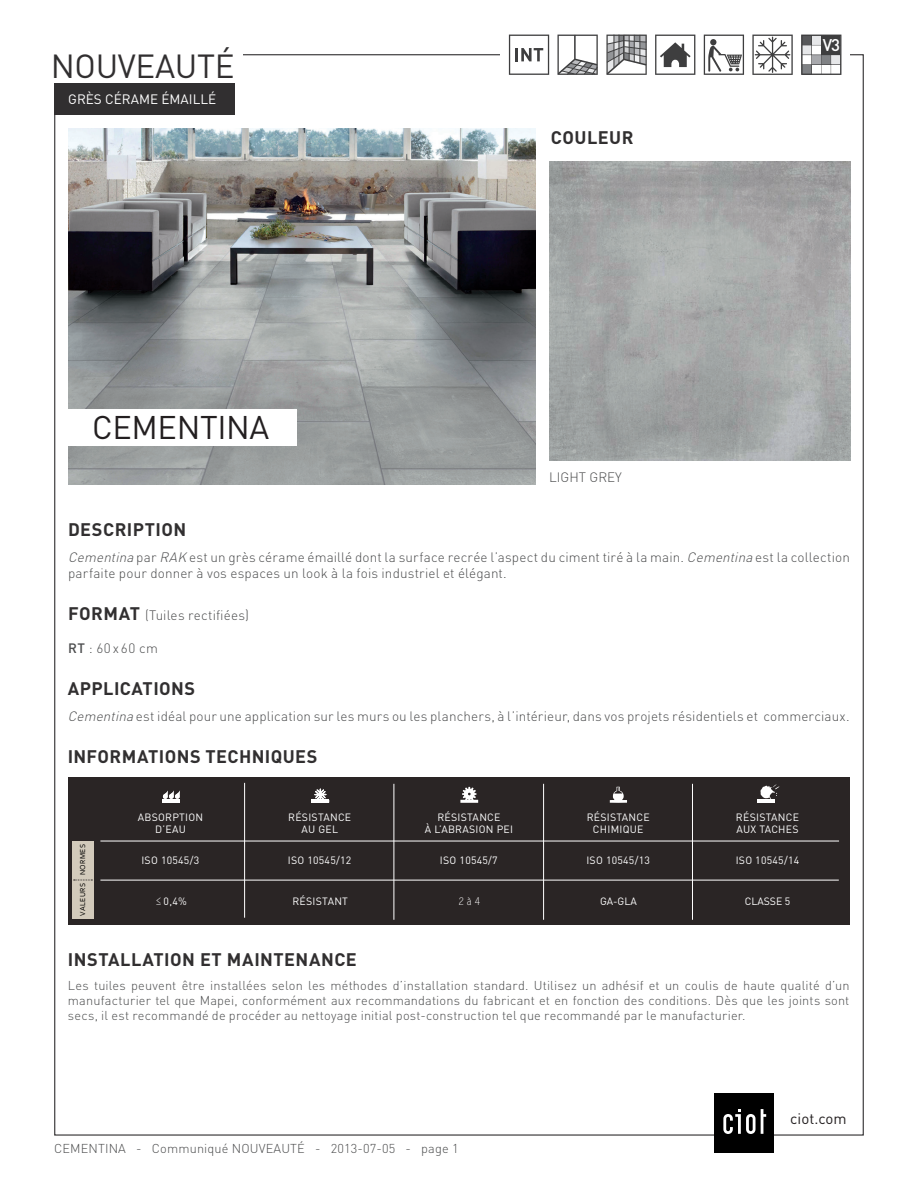
<style>
.page{position:relative;width:918px;height:1188px;background:#fff}
.page>*{position:absolute;margin:0;border:0;box-sizing:border-box;transform-origin:0 0}
.t1{font:33px "DIN";letter-spacing:-.01em;color:#312f30}
.t2{font:32.4px "DIN";letter-spacing:-.01em;color:#231f20}
.t3{font:700 18px "DIN";letter-spacing:.025em;color:#312f30}
.t4{font:500 16.8px "DIN";color:#fff}
.t5{font:15px "DIN";color:#231f20}
.t6{font:300 13.5px/16.5px "DIN";letter-spacing:.01em;color:#4b4c4d}
.t7{font:13.5px "DIN";color:#fff}
.t8{font:300 12.75px/15px "DIN";letter-spacing:.01em;color:#4b4c4d;text-align:justify}
.t9{font:10.5px/12px "DIN";letter-spacing:.025em;color:#fff;text-align:center}
.t10{font:10.5px "Letter Gothic";color:#fff}
.t11{font:7.5px "Corbel";letter-spacing:.04em;color:#000}
.s1{font-style:italic}
.s2{font-weight:700;font-size:18px;color:#312f30}
.s3{font-weight:500}
.s4{font-family:"Letter Gothic"}
</style>
<div class="page">
<div style="left:54px;top:83px;width:181px;height:31px;background:#312f30"></div>
<div style="left:714px;top:1093px;width:60px;height:60px;background:#000"></div>
<svg style="left:723px;top:1109px;width:43px;height:25px"></svg>
<svg style="left:801px;top:35px;width:40px;height:40px"></svg>
<svg style="left:752px;top:35px;width:41px;height:40px"></svg>
<svg style="left:557px;top:35px;width:41px;height:40px"></svg>
<svg style="left:509px;top:35px;width:40px;height:40px"></svg>
<div style="left:69px;top:777px;width:781px;height:147px;background:#2a2525"></div>
<hr style="left:244px;top:783px;width:1px;height:135px;background:#fff">
<hr style="left:394px;top:784px;width:1px;height:136px;background:#fff">
<hr style="left:543px;top:784px;width:1px;height:136px;background:#fff">
<hr style="left:692px;top:784px;width:1px;height:136px;background:#fff">
<hr style="left:100px;top:841px;width:739px;height:1px;background:#fff">
<hr style="left:100px;top:880px;width:739px;height:1px;background:#fff">
<div style="left:72px;top:841px;width:21px;height:78px;background:#d2cabb"></div>
<svg style="left:74px;top:880px;width:18px;height:1px"></svg>
<svg style="left:163px;top:791px;width:17px;height:8px"></svg>
<hr style="left:163px;top:800px;width:17px;height:3px;background:#fff">
<svg style="left:460px;top:787px;width:18px;height:16px"></svg>
<svg style="left:610px;top:787px;width:17px;height:16px"></svg>
<svg style="left:760px;top:784px;width:19px;height:15px"></svg>
<hr style="left:758px;top:800px;width:17px;height:3px;background:#fff">
<svg style="left:312px;top:789px;width:17px;height:11px"></svg>
<hr style="left:312px;top:800px;width:17px;height:3px;background:#fff">
<svg style="left:606px;top:35px;width:41px;height:40px"></svg>
<svg style="left:655px;top:35px;width:40px;height:40px"></svg>
<svg style="left:704px;top:35px;width:40px;height:40px"></svg>
<img style="left:68px;top:129px;width:468px;height:355px">
<div style="left:66px;top:409px;width:230px;height:37px;background:#fff"></div>
<img style="left:549px;top:161px;width:301px;height:299px">
<h1 class="t1" style="left:51px;top:45px;width:180px">NOUVEAUTÉ</h1>
<p class="t7" style="left:68px;top:91px;width:150px">GRÈS CÉRAME ÉMAILLÉ</p>
<h2 class="t2" style="left:92px;top:407px;width:179px">CEMENTINA</h2>
<h3 class="t3" style="left:551px;top:125px;width:82px">COULEUR</h3>
<p class="t6" style="left:549px;top:469px;width:74px">LIGHT GREY</p>
<h3 class="t4" style="left:823px;top:34px;width:19px">V3</h3>
<h3 class="t3" style="left:68px;top:518px;width:120px">DESCRIPTION</h3>
<p class="t6" style="left:68px;top:549px;width:783px"><span class="s1">Cementina</span> par <span class="s1">RAK</span> est un grès cérame émaillé dont la surface recrée l’aspect du ciment tiré à la main. <span class="s1">Cementina</span> est la collection parfaite pour donner à vos espaces un look à la fois industriel et élégant.</p>
<p class="t6" style="left:68px;top:607px;width:182px"><span class="s2">FORMAT</span> (Tuiles rectifiées)</p>
<p class="t6" style="left:68px;top:640px;width:91px"><span class="s3">RT</span> : 60x60 cm</p>
<h3 class="t3" style="left:68px;top:677px;width:129px">APPLICATIONS</h3>
<p class="t6" style="left:68px;top:707px;width:783px"><span class="s1">Cementina</span> est idéal pour une application sur les murs ou les planchers, à l’intérieur, dans vos projets résidentiels et commerciaux.</p>
<h3 class="t3" style="left:68px;top:744px;width:43px">IN FORMATIONS</h3>
<h3 class="t3" style="left:206px;top:744px;width:12px">TEC</h3>
<h3 class="t3" style="left:239px;top:744px;width:68px">HNIQUES</h3>
<p class="t9" style="left:138px;top:811px;width:67px">ABSORPTI ON<br>D’EAU</p>
<p class="t9" style="left:288px;top:811px;width:14px">RÉSIS</p>
<p class="t9" style="left:301px;top:811px;width:44px;text-align:left;text-indent:17px">TANCE<br>AU GEL</p>
<p class="t9" style="left:437px;top:811px;width:14px">RÉSIS</p>
<p class="t9" style="left:467px;top:811px;width:27px">TANCE</p>
<p class="t9" style="left:425px;top:823px;width:37px">À L’ABRASI</p>
<p class="t9" style="left:479px;top:823px;width:36px">ON PEI</p>
<p class="t9" style="left:587px;top:811px;width:65px">RÉSISTAN CE<br>CHIMIQUE</p>
<p class="t9" style="left:736px;top:811px;width:65px;text-align:left">RÉSISTAN CE<br>AUX TACHES</p>
<p class="t11" style="left:78px;top:916px;width:72px;rotate:-90deg">valeurS Normes</p>
<p class="t9" style="left:141px;top:854px;width:59px">ISO 10545/3</p>
<p class="t9" style="left:288px;top:854px;width:65px">ISO 10545/12</p>
<p class="t9" style="left:440px;top:854px;width:59px">ISO 10545/7</p>
<p class="t9" style="left:586px;top:854px;width:65px">ISO 10545/13</p>
<p class="t9" style="left:736px;top:854px;width:65px">ISO 10545/14</p>
<p class="t9" style="left:155px;top:895px;width:33px"><span class="s4">≤</span> 0,4%</p>
<p class="t9" style="left:292px;top:895px;width:50px">RÉSISTANT</p>
<p class="t10" style="left:458px;top:895px;width:24px">2à4</p>
<p class="t9" style="left:600px;top:895px;width:38px">GA-GLA</p>
<p class="t9" style="left:745px;top:895px;width:47px">CLASSE 5</p>
<h3 class="t3" style="left:68px;top:948px;width:290px">INSTALLATION ET MAINTENANCE</h3>
<p class="t8" style="left:68px;top:978px;width:783px">Les tuiles peuvent être installées selon les méthodes d’installation standard. Utilisez un adhésif et un coulis de haute qualité d’un manufacturier tel que Mapei, conformément aux recommandations du fabricant et en fonction des conditions. Dès que les joints sont secs, il est recommandé de procéder au nettoyage initial post-construction tel que recommandé par le manufacturier.</p>
<p class="t8" style="left:54px;top:1141px;width:406px">CEMENTINA - Communiqué NOUVEAUTÉ - 2013-07-05 - page 1</p>
<p class="t5" style="left:790px;top:1109px;width:58px">CIOT.COM</p>
</div>
